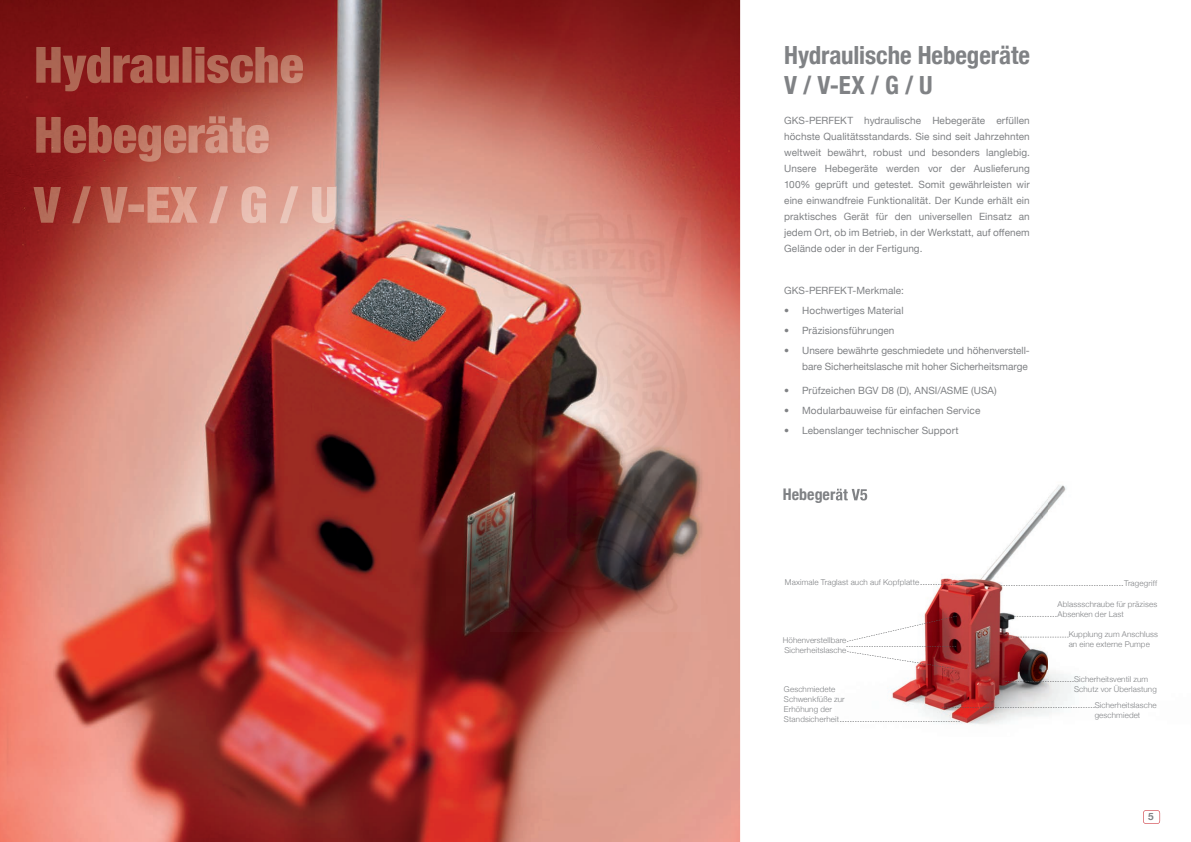
<style>
.page{position:relative;width:1191px;height:842px;background:#fff}
.page>*{position:absolute;margin:0;border:0;box-sizing:border-box;transform-origin:0 0}
.t1{font:700 condensed 25px/30px "Helvetica Neue";letter-spacing:-.005em;color:#808285}
.t2{font:700 condensed 16px "Helvetica Neue";color:#808285}
.t3{font:10px/16px "Helvetica Neue";letter-spacing:.005em;color:#808285;text-align:justify}
.t4{font:700 10px "Helvetica Neue";color:#808285}
.t5{font:300 8px/10px "Helvetica Neue";letter-spacing:.015em;color:#808285}
</style>
<div class="page">
<svg style="left:1143px;top:810px;width:17px;height:14px"></svg>
<img style="left:0;top:0;width:740px;height:842px">
<img style="left:36px;top:47px;width:268px;height:44px">
<img style="left:36px;top:116px;width:233px;height:46px">
<img style="left:34px;top:186px;width:302px;height:37px">
<img style="left:837px;top:485px;width:258px;height:240px">
<img style="left:834px;top:489px;width:33px;height:14px">
<svg style="left:840px;top:721px;width:119px;height:1px"></svg>
<svg style="left:920px;top:584px;width:39px;height:1px"></svg>
<svg style="left:1008px;top:637px;width:60px;height:1px"></svg>
<svg style="left:1001px;top:585px;width:122px;height:1px"></svg>
<svg style="left:1005px;top:681px;width:68px;height:1px"></svg>
<svg style="left:1014px;top:616px;width:42px;height:1px"></svg>
<svg style="left:846px;top:616px;width:111px;height:53px"></svg>
<svg style="left:942px;top:707px;width:152px;height:1px"></svg>
<img style="left:490px;top:210px;width:210px;height:421px">
<h1 class="t1" style="left:784px;top:38px;width:247px">Hydraulische Hebegeräte<br>V / V-EX / G / U</h1>
<p class="t3" style="left:784px;top:112px;width:247px">GKS-PERFEKT hydraulische Hebegeräte erfüllen höchste Qualitätsstandards. Sie sind seit Jahrzehnten weltweit bewährt, robust und besonders langlebig.<br>Unsere Hebegeräte werden vor der Auslieferung 100% geprüft und getestet. Somit gewährleisten wir eine einwandfreie Funktionalität. Der Kunde erhält ein praktisches Gerät für den universellen Einsatz an jedem Ort, ob im Betrieb, in der Werkstatt, auf offenem Gelände oder in der Fertigung.</p>
<p class="t3" style="left:784px;top:282px;width:121px">GKS-PERFEKT-Merkmale:</p>
<p class="t3" style="left:784px;top:302px;width:121px">• Hochwertiges Material</p>
<p class="t3" style="left:784px;top:322px;width:112px">• Präzisionsführungen</p>
<p class="t3" style="left:784px;top:342px;width:247px;text-align:right">• Unsere bewährte geschmiedete und höhenverstell&shy;bare Sicherheits lasche mit hoher Sicherheitsmarge</p>
<p class="t3" style="left:784px;top:382px;width:214px">• Prüfzeichen BGV D8 (D), ANSI/ASME (USA)</p>
<p class="t3" style="left:784px;top:402px;width:198px">• Modularbauweise für einfachen Service</p>
<p class="t3" style="left:784px;top:422px;width:176px">• Lebenslanger technischer Support</p>
<h2 class="t2" style="left:783px;top:481px;width:86px">Hebegerät V5</h2>
<p class="t5" style="left:785px;top:576px;width:136px">Maximale Traglast auch auf Kopfplatte</p>
<p class="t5" style="left:783px;top:634px;width:65px">Höhenverstellbare<br>Sicherheitslasche</p>
<p class="t5" style="left:784px;top:683px;width:62px">Geschmiedete<br>Schwenkfüße zur<br>Erhöhung der<br>Standsicherheit</p>
<p class="t5" style="left:1124px;top:577px;width:35px">Tragegriff</p>
<p class="t5" style="left:1057px;top:598px;width:101px">Ablassschraube für präzises<br>Absenken der Last</p>
<p class="t5" style="left:1068px;top:629px;width:91px">Kupplung zum Anschluss an eine externe Pumpe</p>
<p class="t5" style="left:1074px;top:674px;width:84px">Sicherheitsventil zum<br>Schutz vor Überlastung</p>
<p class="t5" style="left:1094px;top:700px;width:63px">Sicherheitslasche geschmiedet</p>
<p class="t4" style="left:1148px;top:808px;width:7px">5</p>
</div>
